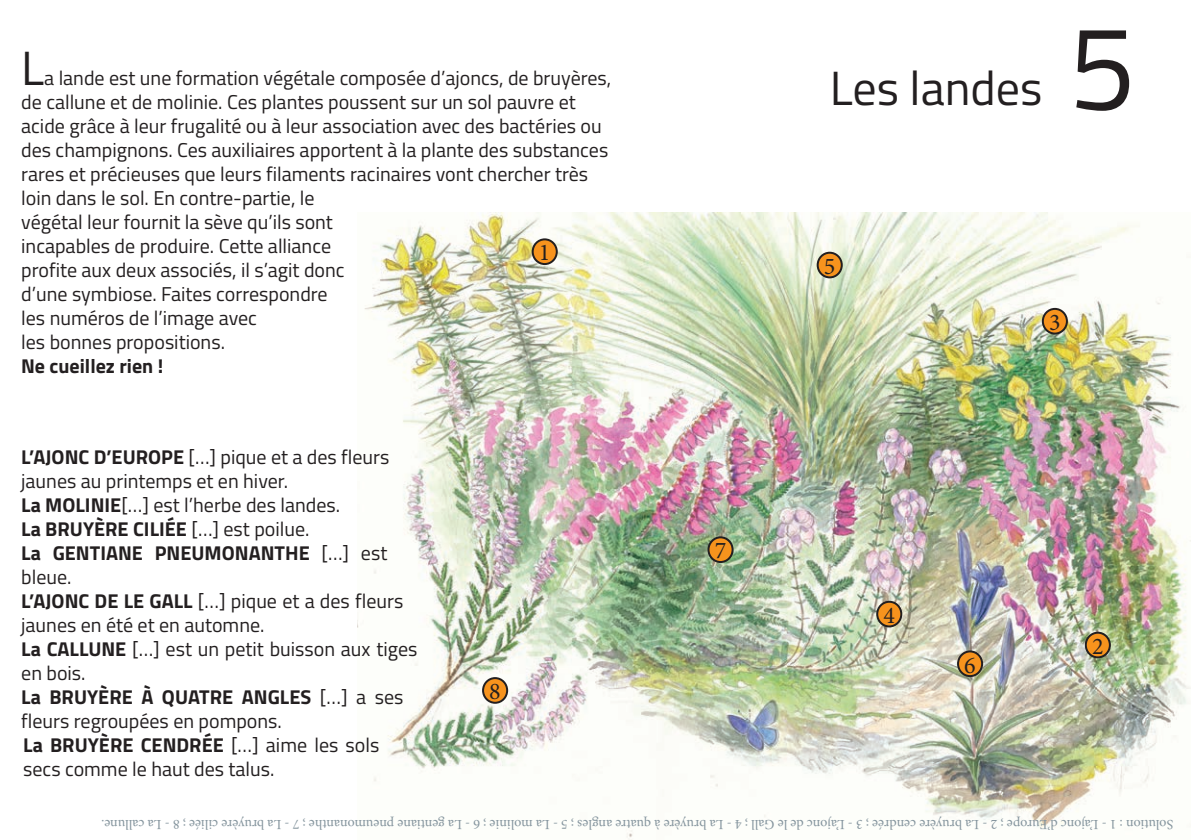
<style>
.page{position:relative;width:1191px;height:840px;background:#fff}
.page>*{position:absolute;margin:0;border:0;box-sizing:border-box;transform-origin:0 0}
.t1{font:120px "Titillium Web";color:#231f20}
.t2{font:48px "Titillium Web";color:#231f20}
.t3{font:24px "Minion Pro";color:#231f20}
.t4{font:20px/24px "Titillium Web";color:#231f20}
.t5{font:700 20px/24px "Titillium Web";color:#231f20}
.t6{font:14px "Minion Pro";color:#85959e}
.s1{font-weight:700}
.s2{font-weight:400}
</style>
<div class="page">
<img style="left:357px;top:212px;width:834px;height:627px">
<div style="left:532px;top:239px;width:25px;height:25px;background:#f7931d;border-radius:50%"></div>
<div style="left:531px;top:238px;width:27px;height:27px;border:2px solid #231f20;border-radius:50%"></div>
<div style="left:817px;top:252px;width:24px;height:25px;background:#f7931d;border-radius:50%"></div>
<div style="left:816px;top:251px;width:26px;height:27px;border:2px solid #231f20;border-radius:50%"></div>
<div style="left:1042px;top:309px;width:25px;height:24px;background:#f7931d;border-radius:50%"></div>
<div style="left:1041px;top:308px;width:27px;height:26px;border:2px solid #231f20;border-radius:50%"></div>
<div style="left:483px;top:677px;width:24px;height:25px;background:#f7931d;border-radius:50%"></div>
<div style="left:482px;top:676px;width:26px;height:27px;border:2px solid #231f20;border-radius:50%"></div>
<div style="left:708px;top:537px;width:24px;height:24px;background:#f7931d;border-radius:50%"></div>
<div style="left:707px;top:536px;width:26px;height:26px;border:2px solid #231f20;border-radius:50%"></div>
<div style="left:958px;top:651px;width:24px;height:24px;background:#f7931d;border-radius:50%"></div>
<div style="left:957px;top:650px;width:26px;height:26px;border:2px solid #231f20;border-radius:50%"></div>
<div style="left:1085px;top:632px;width:24px;height:25px;background:#f7931d;border-radius:50%"></div>
<div style="left:1084px;top:631px;width:26px;height:27px;border:2px solid #231f20;border-radius:50%"></div>
<div style="left:877px;top:601px;width:24px;height:25px;background:#f7931d;border-radius:50%"></div>
<div style="left:876px;top:600px;width:26px;height:27px;border:2px solid #231f20;border-radius:50%"></div>
<p class="t2" style="left:21px;top:33px;width:24px">L</p>
<p class="t4" style="left:21px;top:65px;width:591px;text-indent:23px">a lande est une formation végétale composée d’ajoncs, de bruyères, de callune et de molinie. Ces plantes poussent sur un sol pauvre et acide grâce à leur frugalité ou à leur association avec des bactéries ou des champignons. Ces auxiliaires apportent à la plante des substances rares et précieuses que leurs filaments racinaires vont chercher très loin dans le sol. En contre-partie, le<br>végétal leur fournit la sève qu’ils sont<br>incapables de produire. Cette alliance<br>profite aux deux associés, il s’agit donc<br>d’une symbiose. Faites correspondre<br>les numéros de l’image avec</p>
<p class="t4" style="left:21px;top:329px;width:205px">les bonnes propositions.</p>
<p class="t5" style="left:21px;top:353px;width:144px">Ne cueillez rien !</p>
<p class="t3" style="left:539px;top:236px;width:13px">1</p>
<p class="t4" style="left:21px;top:443px;width:370px"><span class="s1">L’AJONC D’EUROPE</span> […] pique et a des fleurs jaunes au printemps et en hiver.</p>
<p class="t4" style="left:21px;top:491px;width:320px"><span class="s1">La MOLINIE</span>[…] est l’herbe des landes.</p>
<p class="t5" style="left:21px;top:515px;width:290px">La BRUYÈRE CILIÉE <span class="s2">[…] est poilue.</span></p>
<p class="t5" style="left:21px;top:539px;width:367px">La GENTIANE PNEUMONANTHE <span class="s2">[…] est bleue.</span></p>
<p class="t4" style="left:21px;top:587px;width:384px"><span class="s1">L’AJONC DE LE GALL</span> […] pique et a des fleurs jaunes en été et en automne.</p>
<p class="t4" style="left:21px;top:635px;width:398px"><span class="s1">La CALLUNE</span> […] est un petit buisson aux tiges en bois.</p>
<p class="t4" style="left:21px;top:683px;width:384px"><span class="s1">La BRUYÈRE À QUATRE ANGLES</span> […] a ses fleurs regroupées en pompons.</p>
<p class="t4" style="left:23px;top:731px;width:358px"><span class="s1">La BRUYÈRE CENDRÉE</span> […] aime les sols secs comme le haut des talus.</p>
<p class="t3" style="left:489px;top:675px;width:13px">8</p>
<p class="t3" style="left:714px;top:534px;width:13px">7</p>
<p class="t2" style="left:829px;top:53px;width:214px">Les landes</p>
<p class="t1" style="left:1068px;top:-20px;width:69px">5</p>
<p class="t3" style="left:824px;top:250px;width:13px">5</p>
<p class="t3" style="left:1049px;top:306px;width:13px">3</p>
<p class="t3" style="left:883px;top:598px;width:13px">4</p>
<p class="t3" style="left:964px;top:648px;width:13px">6</p>
<p class="t3" style="left:1092px;top:629px;width:13px">2</p>
<p class="t6" style="left:1173px;top:833px;width:1073px;rotate:-180deg">Solution : 1 - L’ajonc d’Europe ; 2 - La bruyère cendrée ; 3 - L’ajonc de le Gall ; 4 - La bruyère à quatre angles ; 5 - La molinie ; 6 - La gentiane pneumonanthe ; 7 - La bruyère ciliée ; 8 - La callune.</p>
</div>
